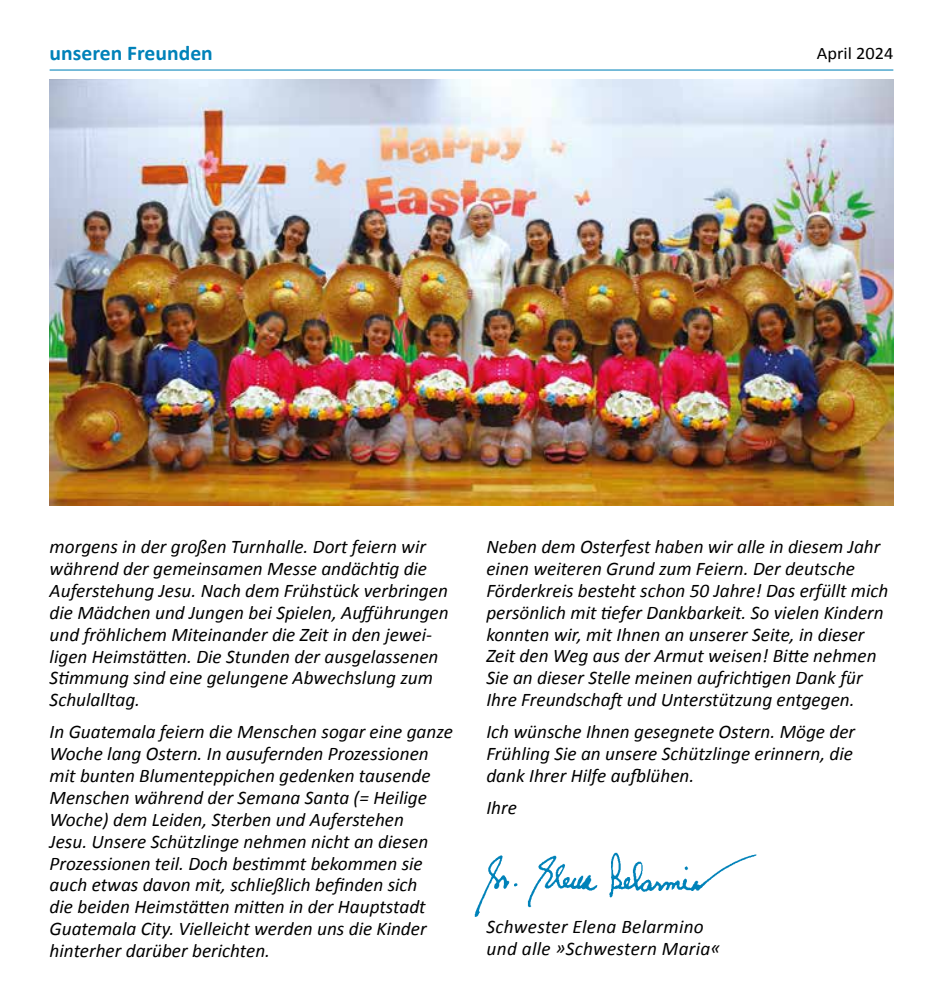
<style>
.page{position:relative;width:943px;height:993px;background:#fff}
.page>*{position:absolute;margin:0;border:0;box-sizing:border-box;transform-origin:0 0}
.t1{font:700 21px "Calibri";color:#0082b9}
.t2{font:italic 19.25px/21.9px "Calibri";color:#000}
.t3{font:17.5px "Calibri";color:#000;scale:1.05 1}
</style>
<div class="page">
<hr style="left:50px;top:69px;width:843px;height:1px;background:#0082b9">
<img style="left:474px;top:852px;width:283px;height:65px">
<img style="left:50px;top:79px;width:843px;height:426px">
<p class="t1" style="left:50px;top:39px;width:165px">unseren Freunden</p>
<p class="t3" style="left:816px;top:41px;width:74px">April 2024</p>
<p class="t2" style="left:50px;top:535px;width:400px">morgens in der großen Turnhalle. Dort feiern wir während der gemeinsamen Messe andächtig die Auferstehung Jesu. Nach dem Frühstück verbringen die Mädchen und Jungen bei Spielen, Aufführungen und fröhlichem Miteinander die Zeit in den jewei&shy;ligen Heimstätten. Die Stunden der ausgelassenen Stimmung sind eine gelungene Abwechslung zum Schulalltag.</p>
<p class="t2" style="left:50px;top:719px;width:405px">In Guatemala feiern die Menschen sogar eine ganze Woche lang Ostern. In ausufernden Prozessionen mit bunten Blumenteppichen gedenken tausende Menschen während der Semana Santa (= Heilige Woche) dem Leiden, Sterben und Auferstehen<br>Jesu. Unsere Schützlinge nehmen nicht an diesen Prozessionen teil. Doch bestimmt bekommen sie auch etwas davon mit, schließlich befinden sich<br>die beiden Heimstätten mitten in der Hauptstadt Guatemala City. Vielleicht werden uns die Kinder hinterher darüber berichten.</p>
<p class="t2" style="left:486px;top:534px;width:403px">Neben dem Osterfest haben wir alle in diesem Jahr einen weiteren Grund zum Feiern. Der deutsche Förderkreis besteht schon 50 Jahre! Das erfüllt mich persönlich mit tiefer Dankbarkeit. So vielen Kindern konnten wir, mit Ihnen an unserer Seite, in dieser Zeit den Weg aus der Armut weisen! Bitte nehmen Sie an dieser Stelle meinen aufrichtigen Dank für Ihre Freundschaft und Unterstützung entgegen.</p>
<p class="t2" style="left:486px;top:719px;width:370px;text-align:justify">Ich wünsche Ihnen gesegnete Ostern. Möge der Frühling Sie an unsere Schützlinge erinnern, die dank Ihrer Hilfe aufblühen.</p>
<p class="t2" style="left:486px;top:795px;width:32px">Ihre</p>
<p class="t2" style="left:486px;top:914px;width:235px">Schwester Elena Belarmino und alle »Schwestern Maria«</p>
</div>
